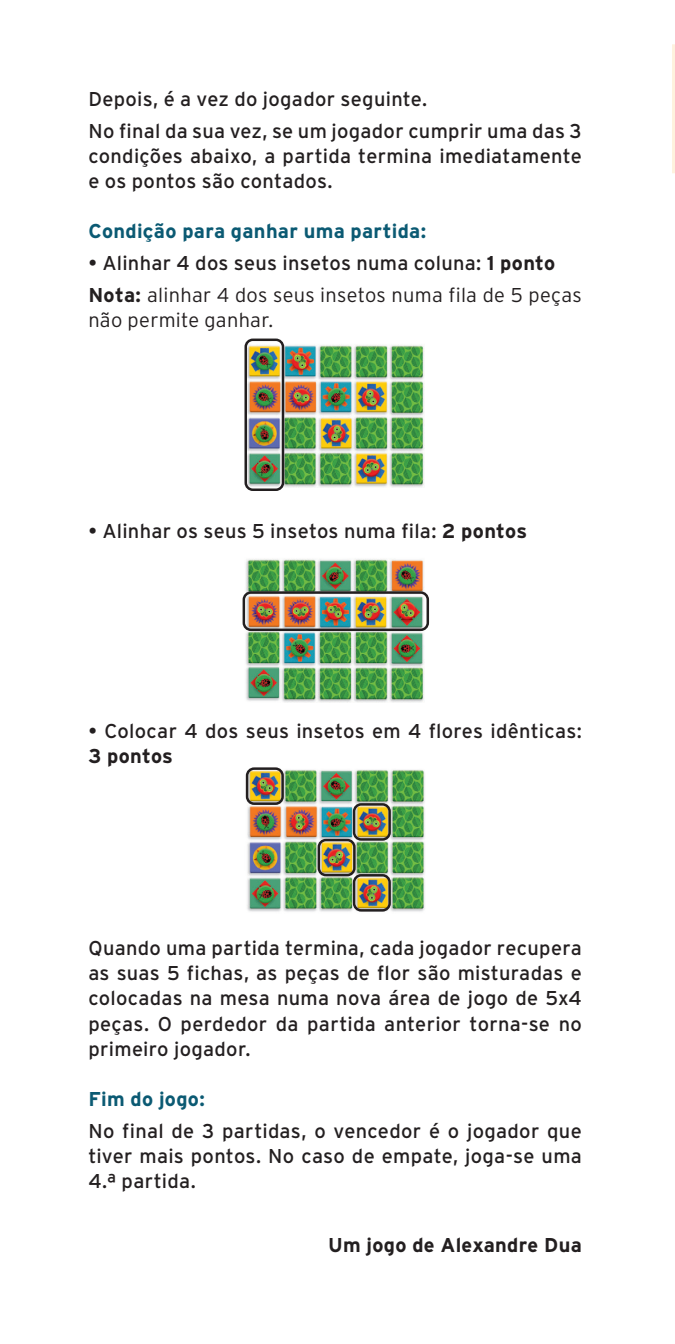
<style>
.page{position:relative;width:675px;height:1344px;background:#fff}
.page>*{position:absolute;margin:0;border:0;box-sizing:border-box;transform-origin:0 0}
.t1{font:20px/25px "Interstate";letter-spacing:.015em;color:#231f20}
.t2{font:300 20px/32px "Interstate";letter-spacing:.015em;color:#231f20}
.t3{font:700 20px "Interstate";letter-spacing:.015em;color:#0b5a73}
.t4{font:700 20px "Interstate";letter-spacing:.015em;color:#231f20}
.s1{font-weight:400}
.s2{font-weight:700}
</style>
<div class="page">
<svg style="left:672px;top:44px;width:3px;height:129px"></svg>
<img style="left:247px;top:342px;width:178px;height:146px">
<div style="left:244px;top:338px;width:40px;height:153px;border:2px solid #231f20;border-radius:7px"></div>
<img style="left:245px;top:559px;width:180px;height:143px">
<div style="left:242px;top:591px;width:187px;height:40px;border:2px solid #231f20;border-radius:7px"></div>
<img style="left:245px;top:770px;width:180px;height:142px">
<div style="left:246px;top:767px;width:38px;height:37px;border:2px solid #231f20;border-radius:7px"></div>
<div style="left:353px;top:803px;width:38px;height:37px;border:2px solid #231f20;border-radius:7px"></div>
<div style="left:353px;top:874px;width:38px;height:37px;border:2px solid #231f20;border-radius:7px"></div>
<div style="left:317px;top:838px;width:38px;height:38px;border:2px solid #231f20;border-radius:7px"></div>
<p class="t1" style="left:88px;top:83px;width:495px;line-height:32px">Depois, é a vez do jogador seguinte.<br>No final da sua vez, se um jogador cumprir uma das 3</p>
<p class="t1" style="left:88px;top:143px;width:495px">condições abaixo, a partida termina imediatamente e os pontos são contados.</p>
<p class="t3" style="left:88px;top:220px;width:339px">Condição para ganhar uma partida:</p>
<p class="t2" style="left:88px;top:247px;width:495px"><span class="s1">• Alinhar 4 dos seus insetos numa coluna:</span> <span class="s2">1 ponto<br>Nota:</span> alinhar 4 dos seus insetos numa fila de 5 peças</p>
<p class="t2" style="left:88px;top:304px;width:186px">não permite ganhar.</p>
<p class="t1" style="left:88px;top:518px;width:440px">• Alinhar os seus 5 insetos numa fila: <span class="s2">2 pontos</span></p>
<p class="t1" style="left:88px;top:718px;width:495px">• Colocar 4 dos seus insetos em 4 flores idênticas:</p>
<p class="t4" style="left:88px;top:744px;width:86px">3 pontos</p>
<p class="t1" style="left:88px;top:935px;width:495px;text-align:justify">Quando uma partida termina, cada jogador recupera as suas 5 fichas, as peças de flor são misturadas e colocadas na mesa numa nova área de jogo de 5x4 peças. O perdedor da partida anterior torna-se no primeiro jogador.</p>
<p class="t3" style="left:88px;top:1087px;width:118px">Fim do jogo:</p>
<p class="t1" style="left:88px;top:1117px;width:495px;text-align:justify">No final de 3 partidas, o vencedor é o jogador que tiver mais pontos. No caso de empate, joga-se uma 4.ª partida.</p>
<p class="t4" style="left:328px;top:1233px;width:255px">Um jogo de Alexandre Dua</p>
</div>
